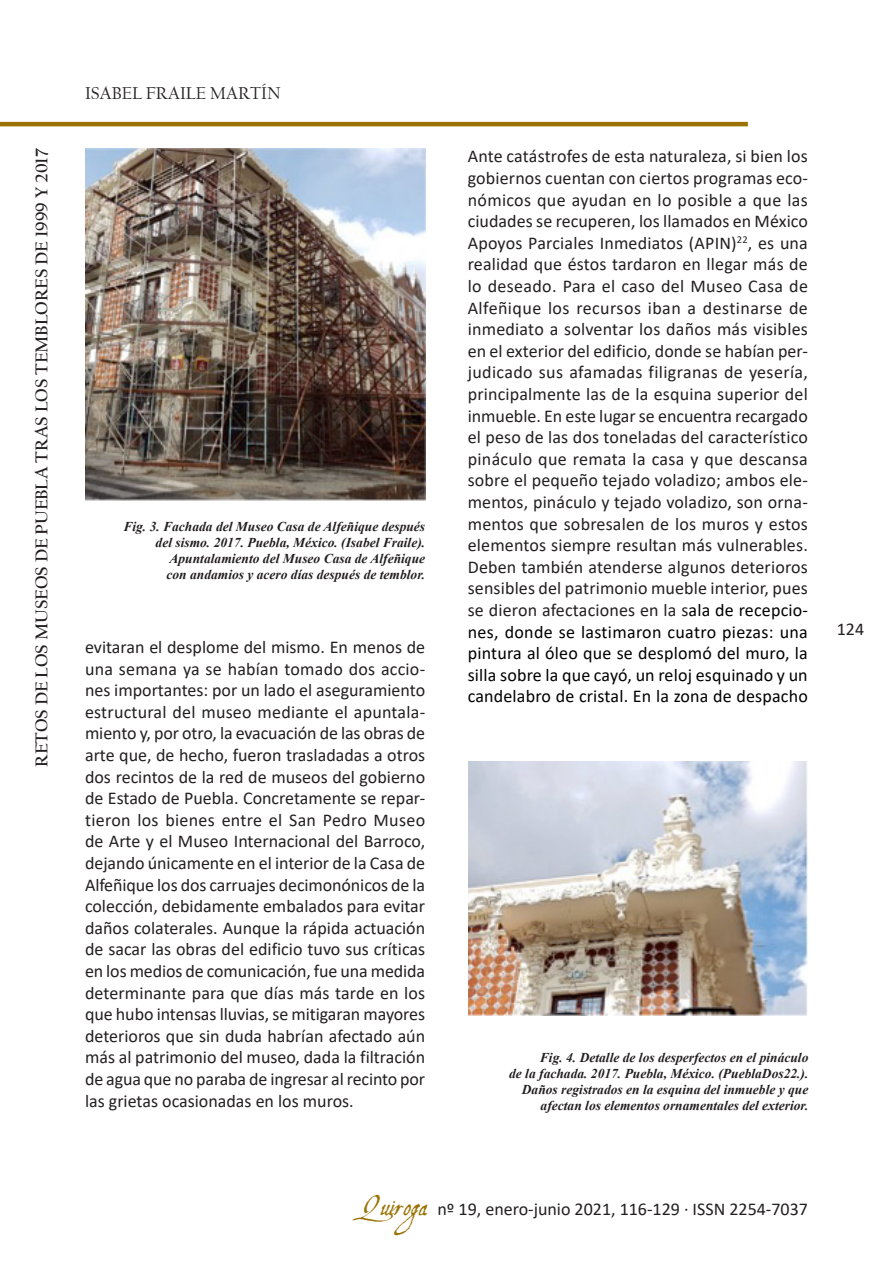
<style>
.page{position:relative;width:893px;height:1263px;background:#fff}
.page>*{position:absolute;margin:0;border:0;box-sizing:border-box;transform-origin:0 0}
.cuerpo_de_texto{font:18px/21.6px "Calibri";color:#231f20;text-align:justify}
.t1{font:700 18px "Californian FB";color:#231f20}
.t2{font:18px "Californian FB";color:#231f20}
.pie_de_foto{font:italic 700 13.5px/16.2px "Times New Roman";color:#231f20}
.s1{color:#000}
.s2{font-family:"Aquiline";font-size:27px;color:#9b7305}
</style>
<div class="page">
<hr style="left:0;top:122px;width:748px;height:4px;background:#9b7305">
<img style="left:85px;top:149px;width:340px;height:351px">
<img style="left:468px;top:761px;width:340px;height:255px">
<p class="t1" style="left:31px;top:767px;width:620px;rotate:-90deg">Retos De Los Museos De Puebla Tras Los Temblores De 1999 Y 2017</p>
<p class="t2" style="left:85px;top:83px;width:17px">ISABE</p>
<p class="t2" style="left:132px;top:83px;width:25px">L FRAI</p>
<p class="t2" style="left:186px;top:83px;width:96px">LE MARTÍN</p>
<p class="pie_de_foto" style="left:123px;top:518px;width:303px">Fig. 3. Fachada del Museo Casa de Alfeñique después</p>
<p class="pie_de_foto" style="left:156px;top:534px;width:271px">del sismo. 2017. Puebla, México. (Isabel Fraile).</p>
<p class="pie_de_foto" style="left:166px;top:550px;width:260px">Apuntalamiento del Museo Casa de Alfeñique con andamios y acero días después de temblor.</p>
<p class="cuerpo_de_texto" style="left:85px;top:636px;width:342px">evitaran el desplome del mismo. En menos de una semana ya se habían tomado dos accio&shy;nes importantes: por un lado el aseguramiento estructural del museo mediante el apuntala&shy;miento y, por otro, la evacuación de las obras de arte que, de hecho, fueron trasladadas a otros dos recintos de la red de museos del gobierno de Estado de Puebla. Concretamente se repar&shy;tieron los bienes entre el San Pedro Museo de Arte y el Museo Internacional del Barroco, dejando únicamente en el interior de la Casa de Alfeñique los dos carruajes decimonónicos de la colección, debidamente embalados para evitar daños colaterales. Aunque la rápida actuación de sacar las obras del edificio tuvo sus críticas en los medios de comunicación, fue una medida determinante para que días más tarde en los que hubo intensas lluvias, se mitigaran mayores deterioros que sin duda habrían afectado aún más al patrimonio del museo, dada la filtración de agua que no paraba de ingresar al recinto por las grietas ocasionadas en los muros.</p>
<p class="cuerpo_de_texto" style="left:468px;top:145px;width:342px">Ante catástrofes de esta naturaleza, si bien los gobiernos cuentan con ciertos programas eco&shy;nómicos que ayudan en lo posible a que las ciudades se recuperen, los llamados en México Apoyos Parciales Inmediatos (APIN)<sup>22</sup>, es una realidad que éstos tardaron en llegar más de lo deseado. Para el caso del Museo Casa de Alfeñique los recursos iban a destinarse de inmediato a solventar los daños más visibles en el exterior del edificio, donde se habían per&shy;judicado sus afamadas filigranas de yesería, principalmente las de la esquina superior del inmueble. En este lugar se encuentra recargado el peso de las dos toneladas del característico pináculo que remata la casa y que descansa sobre el pequeño tejado voladizo; ambos ele&shy;mentos, pináculo y tejado voladizo, son orna&shy;mentos que sobresalen de los muros y estos elementos siempre resultan más vulnerables.<br>Deben también atenderse algunos deterioros sensibles del patrimonio mueble interior, pues se dieron afectaciones en la s<span class="s1">ala de recepcio&shy;nes, donde se lastimaron cuatro piezas: una pintura al óleo que se desplomó del muro, la silla sobre la que cayó, un reloj esquinado y un candelabro de cristal. En la zona de despacho</span></p>
<p class="cuerpo_de_texto" style="left:837px;top:617px;width:29px">124</p>
<p class="pie_de_foto" style="left:509px;top:1049px;width:301px;text-align:right">Fig. 4. Detalle de los desperfectos en el pináculo<br>de la fachada. 2017. Puebla, México. (PueblaDos22.).<br>Daños registrados en la esquina del inmueble y que afectan los elementos ornamentales del exterior.</p>
<p class="cuerpo_de_texto" style="left:361px;top:1198px;width:448px"><span class="s2">Quiroga</span> nº 19, enero-junio 2021, 116-129 · ISSN 2254-7037</p>
</div>
